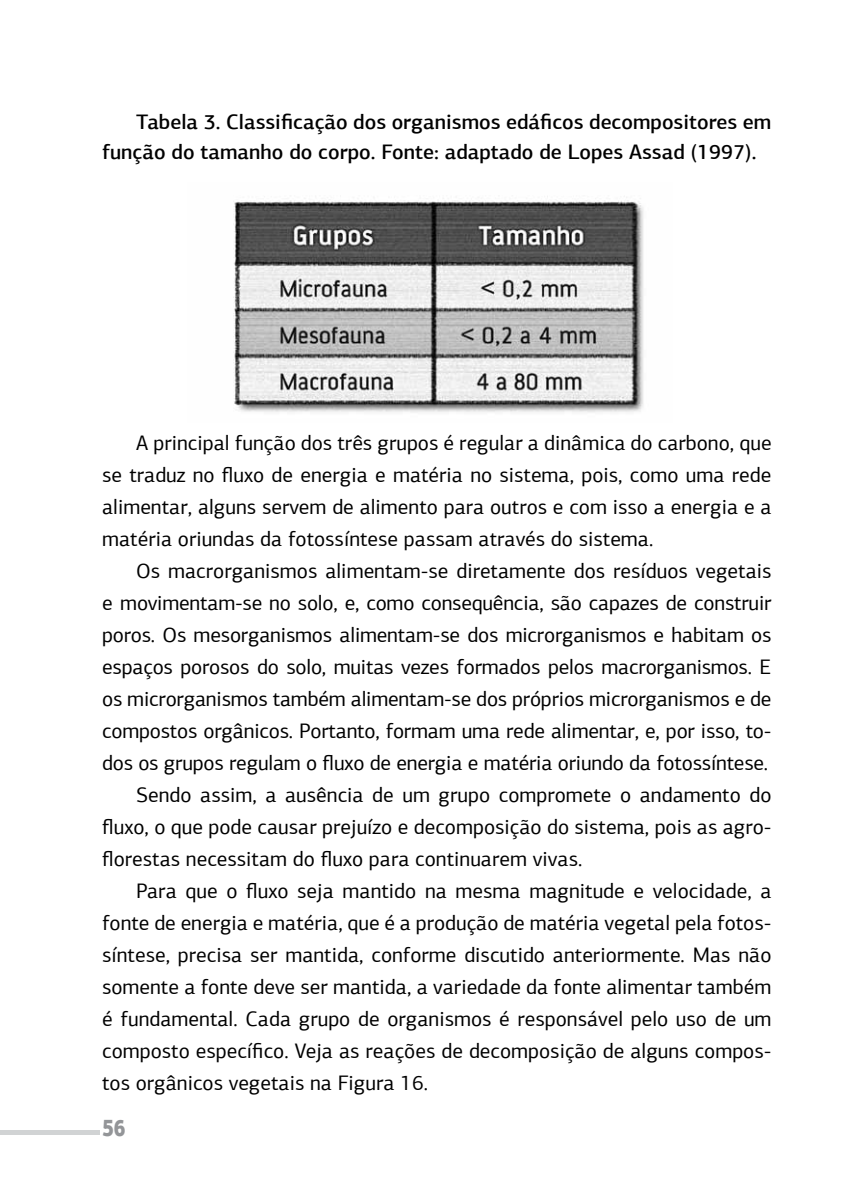
<style>
.page{position:relative;width:851px;height:1191px;background:#fff}
.page>*{position:absolute;margin:0;border:0;box-sizing:border-box;transform-origin:0 0}
.t1{font:900 24px "PF Agora Sans Pro";color:#939598;scale:.8 1}
.t2{font:21px/32px "PF Agora Sans Pro";color:#000;text-align:justify}
.t3{font:500 21px/30px "PF Agora Sans Pro";color:#000}
</style>
<div class="page">
<svg style="left:0;top:1130px;width:99px;height:5px"></svg>
<img style="left:233px;top:196px;width:411px;height:217px">
<p class="t3" style="left:102px;top:107px;width:670px;text-indent:34px">Tabela 3. Classificação dos organismos edáficos decompositores em função do tamanho do corpo. Fonte: adaptado de Lopes Assad (1997).</p>
<p class="t2" style="left:102px;top:427px;width:671px;text-indent:34px">A principal função dos três grupos é regular a dinâmica do carbono, que se traduz no fluxo de energia e matéria no sistema, pois, como uma rede alimentar, alguns servem de alimento para outros e com isso a energia e a matéria oriundas da fotossíntese passam através do sistema.</p>
<p class="t2" style="left:136px;top:555px;width:636px">Os macrorganismos alimentam-se diretamente dos resíduos vegetais</p>
<p class="t2" style="left:102px;top:587px;width:670px">e movimentam-se no solo, e, como consequência, são capazes de construir</p>
<p class="t2" style="left:102px;top:619px;width:670px">poros. Os mesorganismos alimentam-se dos microrganismos e habitam os</p>
<p class="t2" style="left:102px;top:651px;width:670px">espaços porosos do solo, muitas vezes formados pelos macrorganismos. E</p>
<p class="t2" style="left:102px;top:683px;width:670px">os microrganismos também alimentam-se dos próprios microrganismos e de</p>
<p class="t2" style="left:102px;top:715px;width:670px">compostos orgânicos. Portanto, formam uma rede alimentar, e, por isso, to-</p>
<p class="t2" style="left:102px;top:747px;width:667px">dos os grupos regulam o fluxo de energia e matéria oriundo da fotossíntese.</p>
<p class="t2" style="left:136px;top:779px;width:636px">Sendo assim, a ausência de um grupo compromete o andamento do</p>
<p class="t2" style="left:102px;top:811px;width:671px">fluxo, o que pode causar prejuízo e decomposição do sistema, pois as agro-</p>
<p class="t2" style="left:102px;top:843px;width:482px">florestas necessitam do fluxo para continuarem vivas.</p>
<p class="t2" style="left:136px;top:875px;width:637px">Para que o fluxo seja mantido na mesma magnitude e velocidade, a</p>
<p class="t2" style="left:102px;top:907px;width:670px">fonte de energia e matéria, que é a produção de matéria vegetal pela fotos-</p>
<p class="t2" style="left:102px;top:939px;width:670px">síntese, precisa ser mantida, conforme discutido anteriormente. Mas não</p>
<p class="t2" style="left:102px;top:971px;width:670px">somente a fonte deve ser mantida, a variedade da fonte alimentar também</p>
<p class="t2" style="left:102px;top:1003px;width:671px">é fundamental. Cada grupo de organismos é responsável pelo uso de um</p>
<p class="t2" style="left:102px;top:1035px;width:670px">composto específico. Veja as reações de decomposição de alguns compos-</p>
<p class="t2" style="left:102px;top:1067px;width:327px">tos orgânicos vegetais na Figura 16.</p>
<p class="t1" style="left:102px;top:1112px;width:31px">56</p>
</div>
